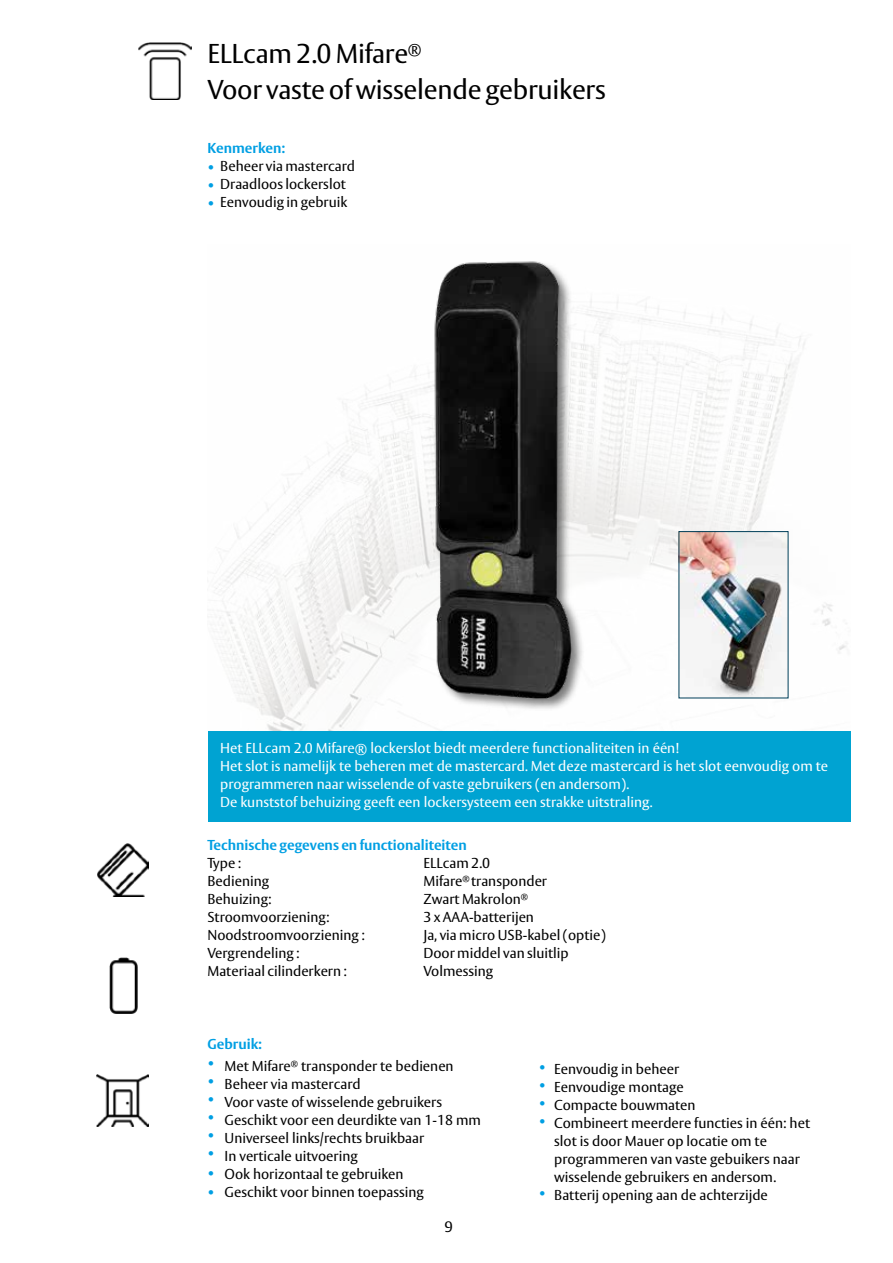
<style>
.page{position:relative;width:893px;height:1263px;background:#fff}
.page>*{position:absolute;margin:0;border:0;box-sizing:border-box;transform-origin:0 0}
.t1{font:27px/36px "ASSA Vesta";letter-spacing:-.01em;color:#000}
.t2{font:15px "ASSA Vesta";color:#000}
.t3{font:14.25px/18px "ASSA Vesta";color:#000}
.t4{font:14.25px/18px "ASSA Vesta";color:#fff}
.t5{font:700 14.25px "ASSA Vesta";color:#009fe3}
.t6{font:italic 14.25px/18px "ASSA Vesta";color:#009fe3;text-align:justify}
.s1{font-style:italic;color:#009fe3}
</style>
<div class="page">
<img style="left:213px;top:316px;width:634px;height:415px">
<img style="left:139px;top:43px;width:52px;height:56px">
<img style="left:295px;top:261px;width:395px;height:461px">
<img style="left:97px;top:844px;width:52px;height:52px">
<img style="left:109px;top:958px;width:29px;height:55px">
<img style="left:97px;top:1075px;width:52px;height:52px">
<div style="left:208px;top:731px;width:642px;height:91px;background:#00a3d2"></div>
<img style="left:681px;top:533px;width:105px;height:163px">
<h1 class="t1" style="left:208px;top:37px;width:400px">ELLcam 2.0 Mifare<sup>®<br></sup>Voor vaste of wisselende gebruikers</h1>
<p class="t5" style="left:208px;top:139px;width:79px">Kenmerken:</p>
<p class="t3" style="left:208px;top:157px;width:149px"><span class="s1">•</span> Beheer via mastercard</p>
<p class="t3" style="left:208px;top:175px;width:140px"><span class="s1">•</span> Draadloos lockerslot</p>
<p class="t3" style="left:208px;top:193px;width:141px"><span class="s1">•</span> Eenvoudig in gebruik</p>
<p class="t4" style="left:220px;top:740px;width:610px">Het ELLcam 2.0 Mifare® lockerslot biedt meerdere functionaliteiten in één!<br>Het slot is namelijk te beheren met de mastercard. Met deze mastercard is het slot eenvoudig om te programmeren naar wisselende of vaste gebruikers (en andersom).<br>De kunststof behuizing geeft een lockersysteem een strakke uitstraling.</p>
<p class="t5" style="left:207px;top:836px;width:261px">Technische gegevens en functionaliteiten</p>
<p class="t3" style="left:207px;top:855px;width:35px">Type :</p>
<p class="t3" style="left:423px;top:855px;width:68px">ELLcam 2.0</p>
<p class="t3" style="left:207px;top:873px;width:63px">Bediening</p>
<p class="t3" style="left:423px;top:873px;width:125px">Mifare<sup>®</sup> transponder</p>
<p class="t3" style="left:207px;top:891px;width:66px">Behuizing:</p>
<p class="t3" style="left:423px;top:891px;width:106px">Zwart Makrolon<sup>®</sup></p>
<p class="t3" style="left:207px;top:909px;width:124px">Stroomvoorziening:</p>
<p class="t3" style="left:423px;top:909px;width:112px">3 x AAA-batterijen</p>
<p class="t3" style="left:207px;top:927px;width:159px">Noodstroomvoorziening :</p>
<p class="t3" style="left:423px;top:927px;width:184px">Ja, via micro USB-kabel (optie)</p>
<p class="t3" style="left:207px;top:945px;width:94px">Vergrendeling :</p>
<p class="t3" style="left:423px;top:945px;width:147px">Door middel van sluitlip</p>
<p class="t3" style="left:207px;top:963px;width:141px">Materiaal cilinderkern :</p>
<p class="t3" style="left:423px;top:963px;width:71px">Volmessing</p>
<p class="t5" style="left:207px;top:1035px;width:56px">Gebruik:</p>
<p class="t6" style="left:207px;top:1054px;width:9px">• • • • • •</p>
<p class="t6" style="left:207px;top:1163px;width:9px;line-height:19.5px">• •</p>
<p class="t3" style="left:225px;top:1058px;width:258px">Met Mifare<sup>®</sup> transponder te bedienen<br>Beheer via mastercard<br>Voor vaste of wisselende gebruikers<br>Geschikt voor een deurdikte van 1-18 mm<br>Universeel links/rechts bruikbaar<br>In verticale uitvoering<br>Ook horizontaal te gebruiken<br>Geschikt voor binnen toepassing</p>
<p class="t2" style="left:444px;top:1218px;width:10px">9</p>
<p class="t6" style="left:539px;top:1057px;width:9px">• • • •</p>
<p class="t6" style="left:539px;top:1183px;width:9px">•</p>
<p class="t3" style="left:554px;top:1060px;width:257px">Eenvoudig in beheer<br>Eenvoudige montage<br>Compacte bouwmaten<br>Combineert meerdere functies in één: het slot is door Mauer op locatie om te programmeren van vaste gebuikers naar wisselende gebruikers en andersom.<br>Batterij opening aan de achterzijde</p>
</div>
